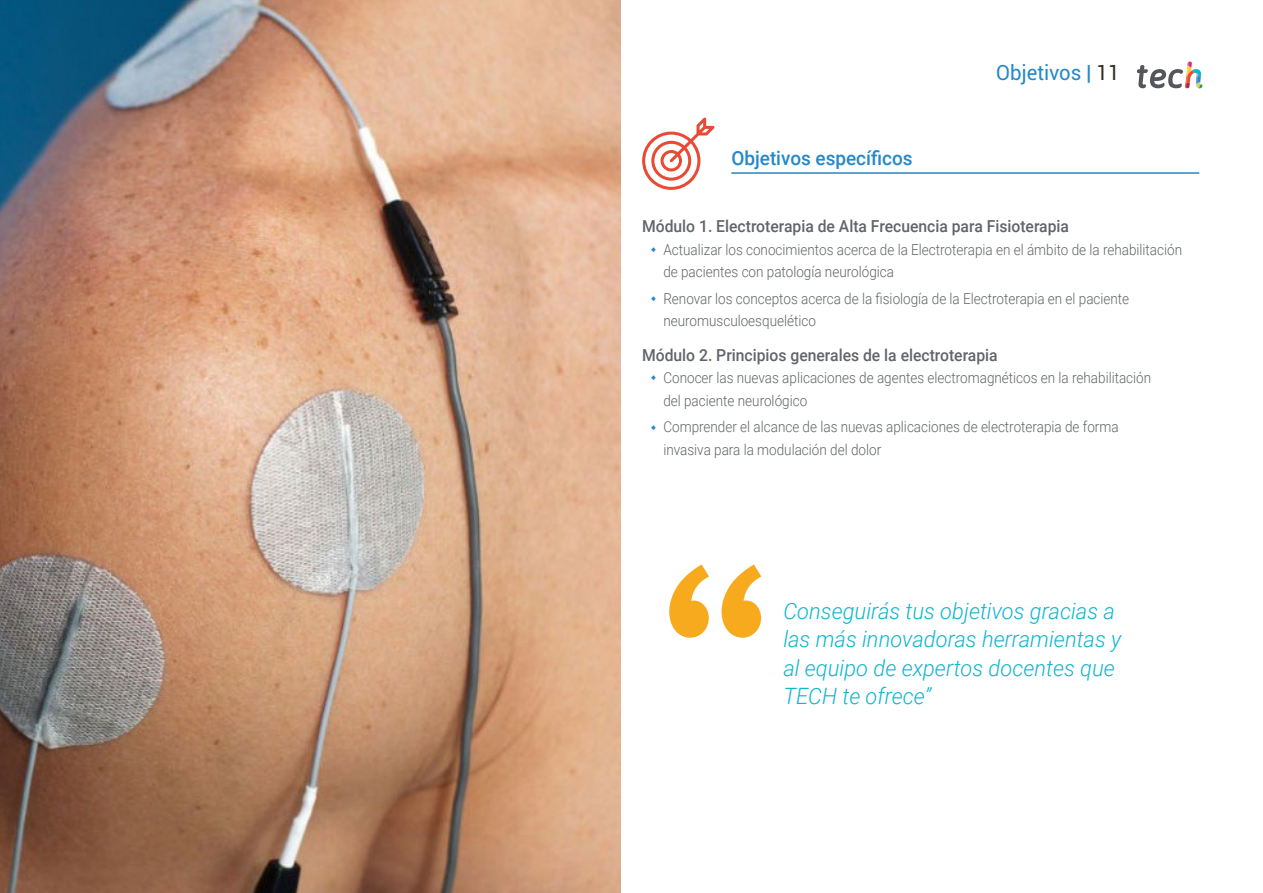
<style>
.page{position:relative;width:1263px;height:893px;background:#fff}
.page>*{position:absolute;margin:0;border:0;box-sizing:border-box;transform-origin:0 0}
.t1{font:italic 300 22.5px/28.5px "Roboto";color:#0fb6cf}
.t2{font:21px "Roboto";color:#2488c9}
.t3{font:500 19.5px "Roboto";color:#2488c9}
.t4{font:500 16.5px "Roboto";color:#61646a;scale:.95 1}
.t5{font:300 15px/22.5px "Roboto";color:#61646a;scale:.9 1}
.s1{color:#2289cb}
.s2{color:#312e20}
</style>
<div class="page">
<img style="left:0;top:0;width:621px;height:893px">
<svg style="left:642px;top:117px;width:72px;height:73px"></svg>
<hr style="left:731px;top:173px;width:468px;height:1px;background:#2488c9">
<svg style="left:1137px;top:62px;width:65px;height:27px"></svg>
<svg style="left:669px;top:564px;width:92px;height:74px"></svg>
<h3 class="t3" style="left:731px;top:144px;width:183px">Objetivos específicos</h3>
<h2 class="t2" style="left:996px;top:57px;width:125px">Objetivos <span class="s1">|</span> <span class="s2">11</span></h2>
<p class="t4" style="left:642px;top:215px;width:451px">Módulo 1. Electroterapia de Alta Frecuencia para Fisioterapia</p>
<p class="t5" style="left:663px;top:238px;width:578px">Actualizar los conocimientos acerca de la Electroterapia en el ámbito de la rehabilitación de pacientes con patología neurológica</p>
<p class="t5" style="left:663px;top:287px;width:519px">Renovar los conceptos acerca de la fisiología de la Electroterapia en el paciente neuromusculoesquelético</p>
<p class="t4" style="left:642px;top:343px;width:376px">Módulo 2. Principios generales de la electroterapia</p>
<p class="t5" style="left:663px;top:366px;width:544px">Conocer las nuevas aplicaciones de agentes electromagnéticos en la rehabilitación del paciente neurológico</p>
<p class="t5" style="left:663px;top:415px;width:507px">Comprender el alcance de las nuevas aplicaciones de electroterapia de forma invasiva para la modulación del dolor</p>
<h1 class="t1" style="left:783px;top:595px;width:339px">Conseguirás tus objetivos gracias a las más innovadoras herramientas y al equipo de expertos docentes que<br>TECH te ofrece”</h1>
</div>
